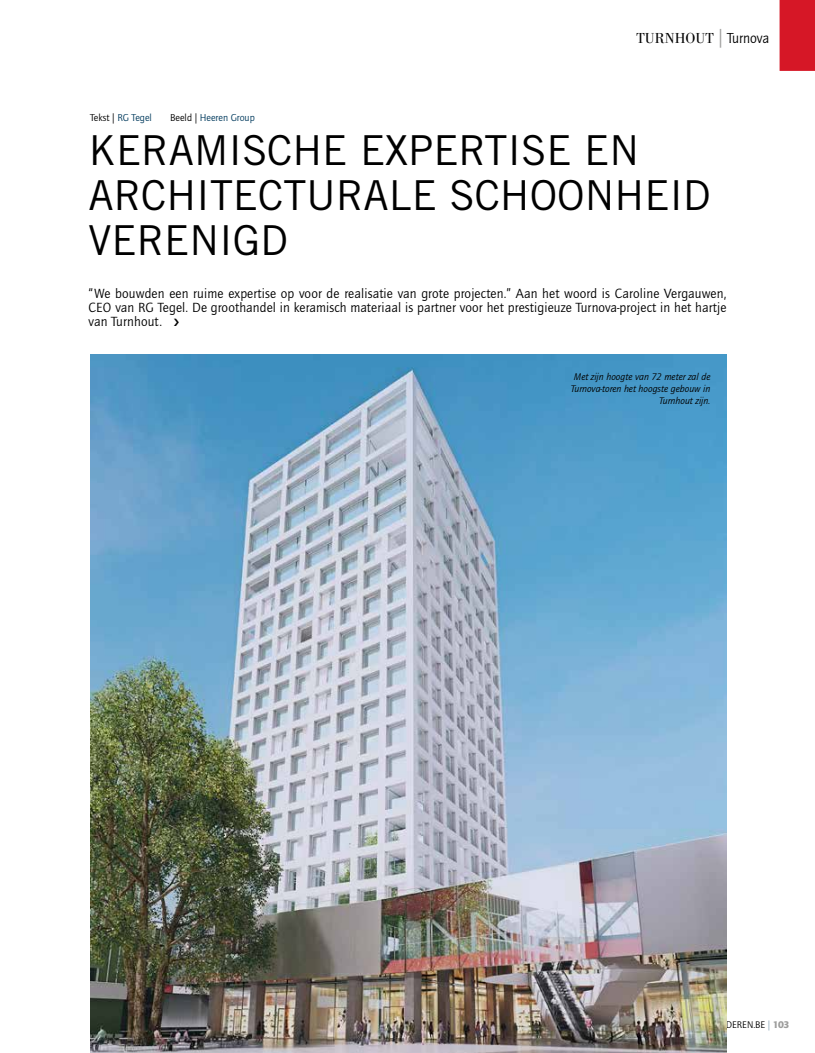
<style>
.page{position:relative;width:815px;height:1053px;background:#fff}
.page>*{position:absolute;margin:0;border:0;box-sizing:border-box;transform-origin:0 0}
.t1{font:41.25px/45px "Trade Gothic LT Std";color:#000}
.t2{font:15px "Bodoni Std";color:#000}
.t3{font:13.75px/14.1px "Quay Sans ITC Std";letter-spacing:.01em;color:#000;text-align:justify}
.t4{font:10.25px "Quay Sans ITC Std";color:#003a5d}
.t5{font:italic 10px/12px "Quay Sans ITC Std";color:#000;text-align:right}
.s1{color:#000}
.s2{font-family:"Quay Sans ITC Std";font-size:18.75px;color:#9d9d9c}
.s3{font-family:"Quay Sans ITC Std"}
</style>
<div class="page">
<div style="left:780px;top:0;width:35px;height:71px;background:#d61726"></div>
<img style="left:90px;top:354px;width:636px;height:698px">
<p class="t4" style="left:90px;top:111px;width:63px"><span class="s1">Tekst |</span> RG Tegel</p>
<p class="t4" style="left:170px;top:111px;width:86px"><span class="s1">Beeld |</span> Heeren Group</p>
<p class="t2" style="left:636px;top:29px;width:134px">TURNHOUT <span class="s2">|</span> <span class="s3">Turnova</span></p>
<h1 class="t1" style="left:89px;top:127px;width:624px">KERAMISCHE EXPERTISE EN<br>ARCHITECTURALE SCHOONHEID<br>VERENIGD</h1>
<p class="t3" style="left:89px;top:286px;width:639px">“We bouwden een ruime expertise op voor de realisatie van grote projecten.” Aan het woord is Caroline Vergauwen, CEO van RG Tegel. De groothandel in keramisch materiaal is partner voor het prestigieuze Turnova-project in het hartje van Turnhout.</p>
<p class="t5" style="left:571px;top:371px;width:141px">Met zijn hoogte van 72 meter zal de<br>Turnova-toren het hoogste gebouw in<br>Turnhout zijn.</p>
</div>
